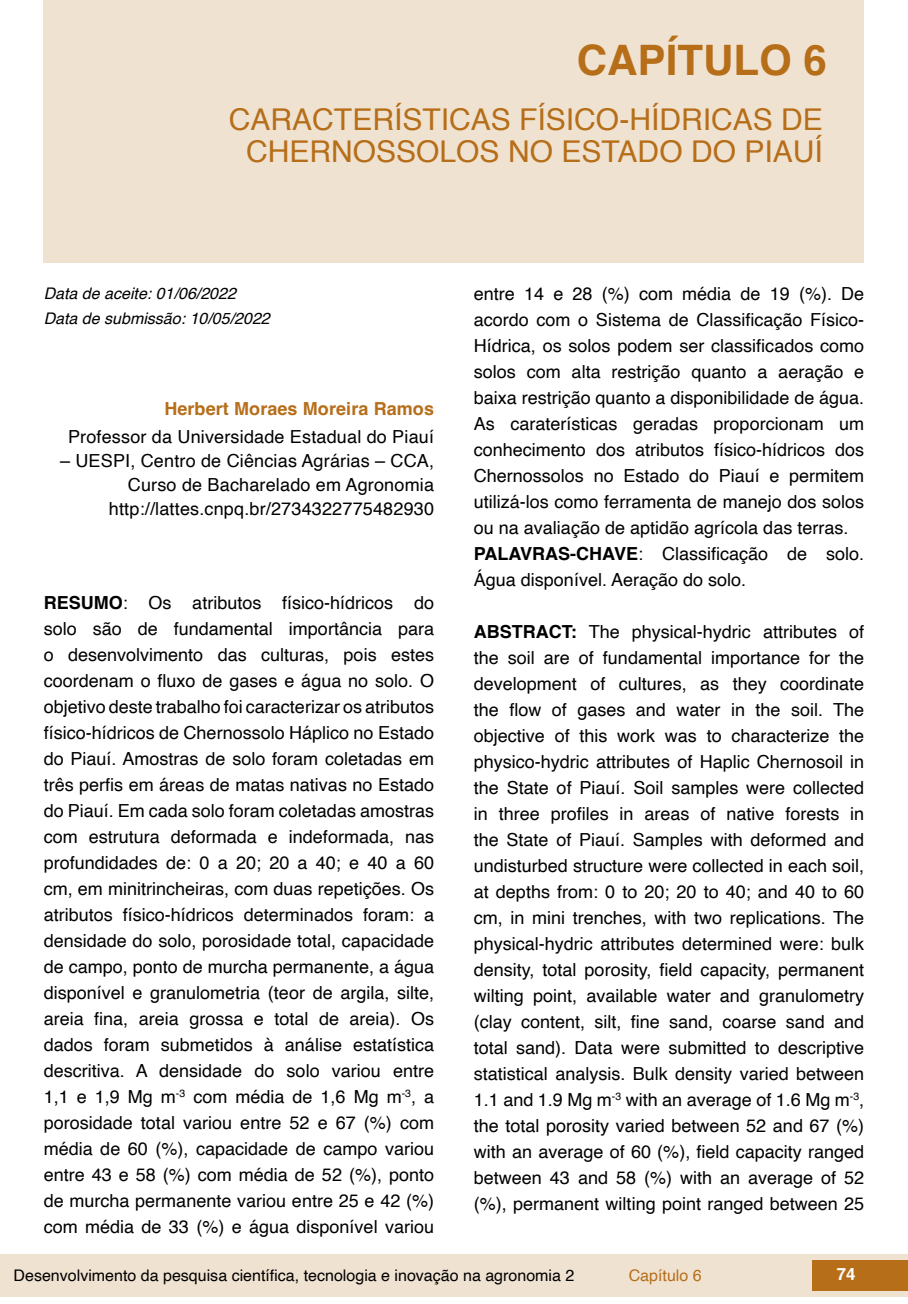
<style>
.page{position:relative;width:908px;height:1304px;background:#fff}
.page>*{position:absolute;margin:0;border:0;box-sizing:border-box;transform-origin:0 0}
.t1{font:700 42px "Helvetica";color:#b66e19}
.t2{font:30px/32px "Helvetica";color:#b66e19;text-align:center}
.t3{font:18px/26px "Helvetica";color:#000;text-align:justify}
.t4{font:700 18px "Helvetica";letter-spacing:.005em;color:#b66e19}
.t5{font:700 16.8px "Helvetica";color:#fff}
.t6{font:16px "Helvetica";color:#000}
.t7{font:italic 16px "Helvetica";color:#000}
.t8{font:16px "Helvetica";color:#b66e19}
.s1{font-weight:700}
</style>
<div class="page">
<div style="left:0;top:1254px;width:906px;height:43px;background:#f0e2d1"></div>
<div style="left:812px;top:1261px;width:95px;height:30px;background:#b66e19"></div>
<div style="left:44px;top:0;width:819px;height:263px;background:#f0e2d1"></div>
<h1 class="t1" style="left:576px;top:35px;width:251px">CAPÍTULO 6</h1>
<h2 class="t2" style="left:229px;top:104px;width:595px">CARACTERÍSTICAS FÍSICO-HÍDRICAS DE<br>CHERNOSSOLOS NO ESTADO DO PIAUÍ</h2>
<p class="t7" style="left:44px;top:280px;width:194px">Data de aceite: 01/06/2022</p>
<p class="t7" style="left:44px;top:306px;width:227px">Data de submissão: 10/05/2022</p>
<p class="t4" style="left:164px;top:398px;width:271px">Herbert Moraes Moreira Ramos</p>
<p class="t3" style="left:68px;top:424px;width:367px">Professor da Universidade Estadual do Piauí</p>
<p class="t3" style="left:60px;top:449px;width:375px;line-height:24px;text-align:right">– UESPI, Centro de Ciências Agrárias – CCA,<br>Curso de Bacharelado em Agronomia http://lattes.cnpq.br/2734322775482930</p>
<p class="t3" style="left:44px;top:590px;width:392px"><span class="s1">RESUMO</span>: Os atributos físico-hídricos do solo são de fundamental importância para o desenvolvimento das culturas, pois estes coordenam o fluxo de gases e água no solo. O objetivo deste trabalho foi caracterizar os atributos físico-hídricos de Chernossolo Háplico no Estado do Piauí. Amostras de solo foram coletadas em três perfis em áreas de matas nativas no Estado do Piauí. Em cada solo foram coletadas amostras com estrutura deformada e indeformada, nas profundidades de: 0 a 20; 20 a 40; e 40 a 60 cm, em minitrincheiras, com duas repetições. Os atributos físico-hídricos determinados foram: a densidade do solo, porosidade total, capacidade de campo, ponto de murcha permanente, a água disponível e granulometria (teor de argila, silte, areia fina, areia grossa e total de areia). Os dados foram submetidos à análise estatística descritiva. A densidade do solo variou entre 1,1 e 1,9 Mg m<sup>-3</sup> com média de 1,6 Mg m<sup>-3</sup>, a porosidade total variou entre 52 e 67 (%) com média de 60 (%), capacidade de campo variou entre 43 e 58 (%) com média de 52 (%), ponto de murcha permanente variou entre 25 e 42 (%) com média de 33 (%) e água disponível variou</p>
<p class="t3" style="left:473px;top:281px;width:392px;text-align:left">entre 14 e 28 (%) com média de 19 (%). De acordo com o Sistema de Classificação Físico-Hídrica, os solos podem ser classificados como solos com alta restrição quanto a aeração e baixa restrição quanto a disponibilidade de água.<br>As caraterísticas geradas proporcionam um conhecimento dos atributos físico-hídricos dos Chernossolos no Estado do Piauí e permitem utilizá-los como ferramenta de manejo dos solos ou na avaliação de aptidão agrícola das terras.<br><span class="s1">PALAVRAS-CHAVE</span>: Classificação de solo.<br>Água disponível. Aeração do solo.</p>
<p class="t3" style="left:473px;top:619px;width:392px"><span class="s1">ABSTRACT:</span> The physical-hydric attributes of the soil are of fundamental importance for the development of cultures, as they coordinate the flow of gases and water in the soil. The objective of this work was to characterize the physico-hydric attributes of Haplic Chernosoil in the State of Piauí. Soil samples were collected in three profiles in areas of native forests in the State of Piauí. Samples with deformed and undisturbed structure were collected in each soil, at depths from: 0 to 20; 20 to 40; and 40 to 60 cm, in mini trenches, with two replications. The physical-hydric attributes determined were: bulk density, total porosity, field capacity, permanent wilting point, available water and granulometry (clay content, silt, fine sand, coarse sand and total sand). Data were submitted to descriptive statistical analysis. Bulk density varied between 1.1 and 1.9 Mg m<sup>-3</sup> with an average of 1.6 Mg m<sup>-3</sup>, the total porosity varied between 52 and 67 (%) with an average of 60 (%), field capacity ranged between 43 and 58 (%) with an average of 52 (%), permanent wilting point ranged between 25</p>
<p class="t6" style="left:14px;top:1263px;width:562px">Desenvolvimento da pesquisa científica, tecnologia e inovação na agronomia 2</p>
<p class="t8" style="left:628px;top:1263px;width:74px">Capítulo 6</p>
<p class="t5" style="left:836px;top:1264px;width:20px">74</p>
</div>
